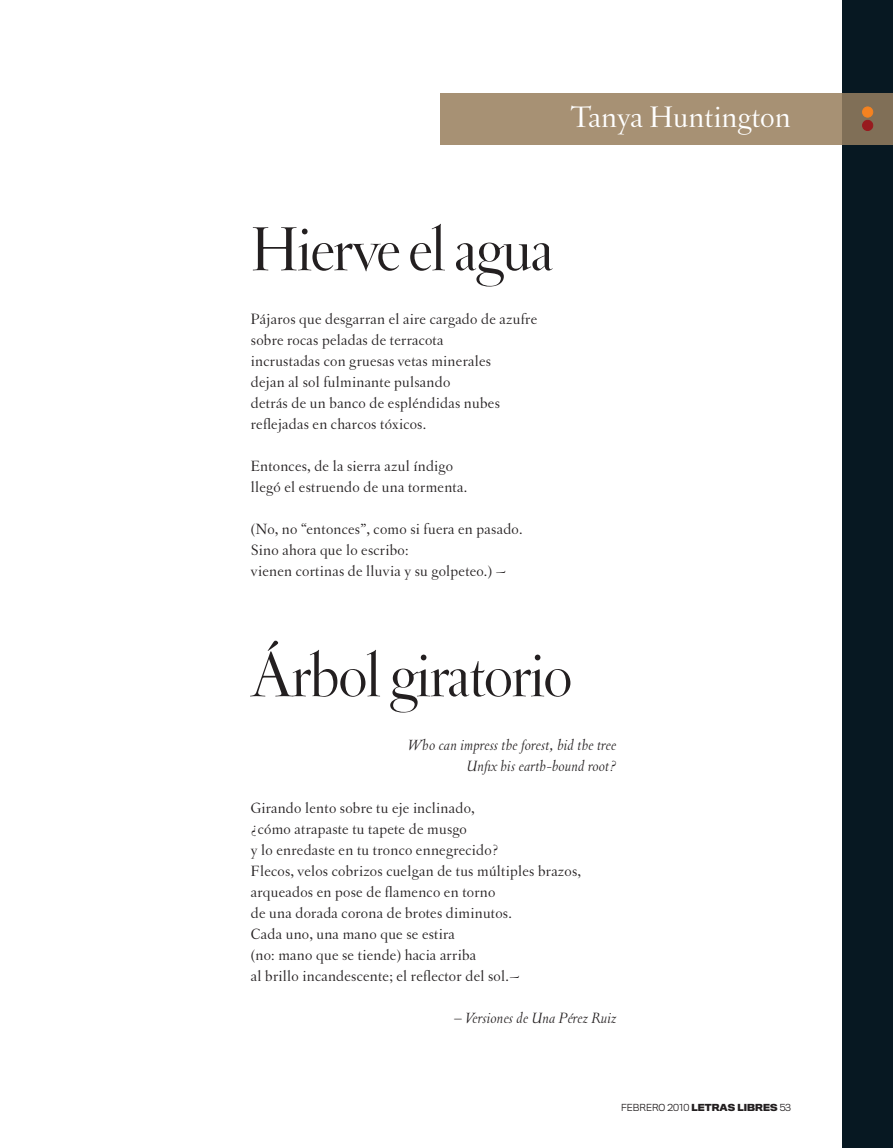
<style>
.page{position:relative;width:893px;height:1148px;background:#fff}
.page>*{position:absolute;margin:0;border:0;box-sizing:border-box;transform-origin:0 0}
.t1{font:66px "Letras Display";letter-spacing:-.01em;color:#231f20}
.t2{font:31.5px "Letras Oldstyle";color:#fff}
.t3{font:15.75px/21px "Letras Oldstyle";letter-spacing:.015em;color:#231f20}
.t4{font:italic 15.75px/21px "Letras Oldstyle";letter-spacing:.015em;color:#231f20;text-align:right}
.t5{font:300 9px "Titling Gothic FB Normal";color:#231f20}
.s1{font-style:normal}
.s2{font-weight:700}
</style>
<div class="page">
<div style="left:842px;top:0;width:51px;height:1148px;background:#071822"></div>
<div style="left:440px;top:93px;width:402px;height:52px;background:#a79174"></div>
<div style="left:842px;top:93px;width:51px;height:52px;background:#806f57"></div>
<div style="left:862px;top:107px;width:11px;height:10px;background:#f58220;border-radius:50%"></div>
<div style="left:862px;top:107px;width:11px;height:10px;border:1px solid #f58220;border-radius:50%"></div>
<div style="left:862px;top:120px;width:11px;height:11px;background:#981a1e;border-radius:50%"></div>
<div style="left:862px;top:120px;width:11px;height:11px;border:1px solid #981a1e;border-radius:50%"></div>
<h2 class="t2" style="left:570px;top:100px;width:222px">Tanya Huntington</h2>
<h1 class="t1" style="left:251px;top:213px;width:304px">Hierve el agua</h1>
<p class="t3" style="left:251px;top:309px;width:288px">Pájaros que desgarran el aire cargado de azufre sobre rocas peladas de terracota<br>incrustadas con gruesas vetas minerales<br>dejan al sol fulminante pulsando<br>detrás de un banco de espléndidas nubes reflejadas en charcos tóxicos.</p>
<p class="t3" style="left:251px;top:456px;width:218px">Entonces, de la sierra azul índigo llegó el estruendo de una tormenta.</p>
<p class="t3" style="left:251px;top:519px;width:273px">(No, no “entonces”, como si fuera en pasado.<br>Sino ahora que lo escribo:<br>vienen cortinas de lluvia y su golpeteo.) ~</p>
<h1 class="t1" style="left:251px;top:639px;width:322px">Árbol giratorio</h1>
<p class="t4" style="left:408px;top:735px;width:210px">Who can impress the forest, bid the tree<br>Unfix his earth-bound root?</p>
<p class="t3" style="left:251px;top:798px;width:332px">Girando lento sobre tu eje inclinado,<br>¿cómo atrapaste tu tapete de musgo<br>y lo enredaste en tu tronco ennegrecido?<br>Flecos, velos cobrizos cuelgan de tus múltiples brazos, arqueados en pose de flamenco en torno<br>de una dorada corona de brotes diminutos.<br>Cada uno, una mano que se estira<br>(no: mano que se tiende) hacia arriba<br>al brillo incandescente; el reflector del sol.~</p>
<p class="t4" style="left:454px;top:1008px;width:164px"><span class="s1">–</span> Versiones de Una Pérez Ruiz</p>
<p class="t5" style="left:621px;top:1102px;width:171px">FEBRERO 2010 <span class="s2">LETRAS LIBRES</span> 53</p>
</div>
